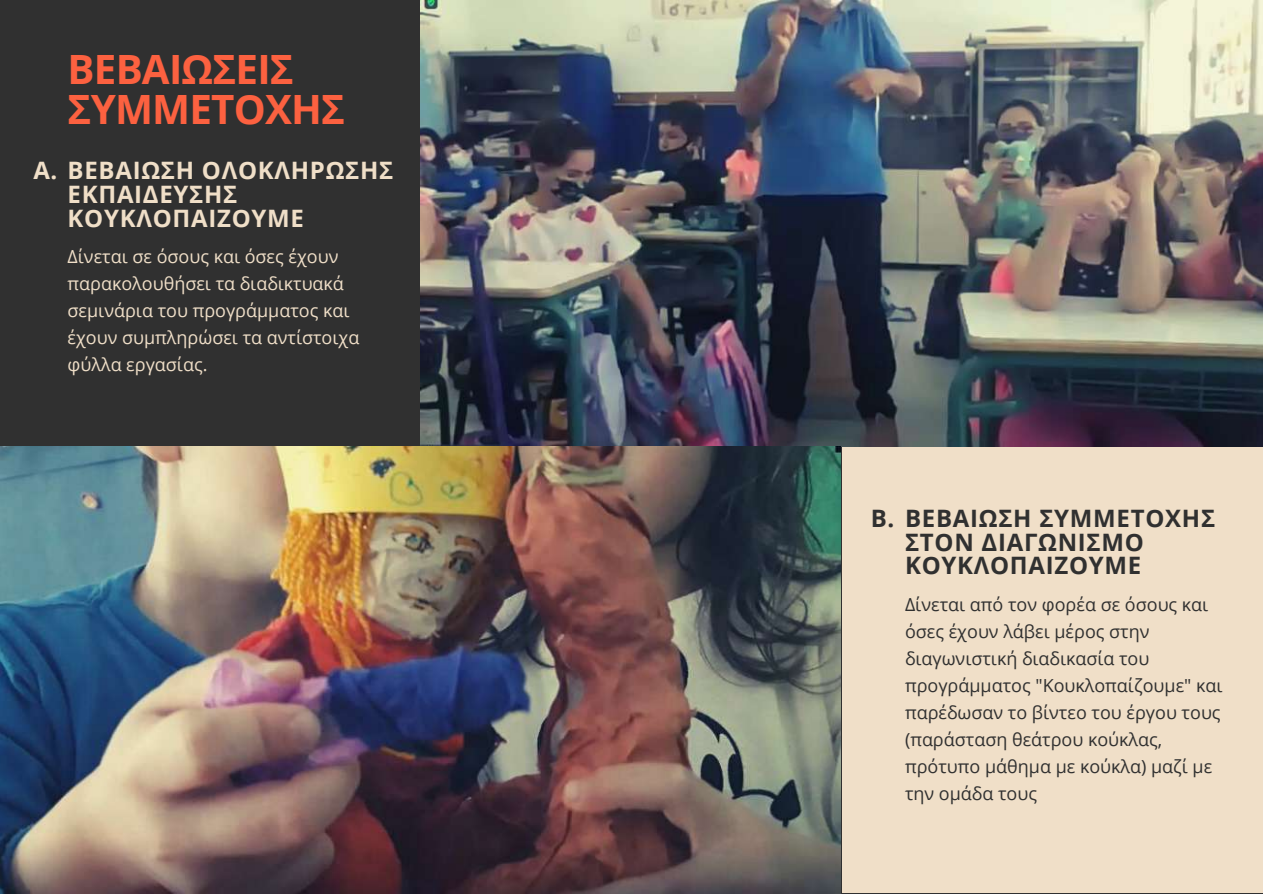
<style>
.page{position:relative;width:1263px;height:894px;background:#fff}
.page>*{position:absolute;margin:0;border:0;box-sizing:border-box;transform-origin:0 0}
.t1{font:700 40.35px/40.5px "Open Sans";letter-spacing:-.02em;color:#fc6140}
.t2{font:700 24px/23.5px "Open Sans";letter-spacing:.03em;color:#303030}
.t3{font:700 24px/23.5px "Open Sans";letter-spacing:.03em;color:#f0dfc8}
.t4{font:18px/27px "Open Sans";color:#303030}
.t5{font:18px/27px "Open Sans";color:#f0dfc8}
</style>
<div class="page">
<div style="left:0;top:0;width:1263px;height:893px;background:#303030"></div>
<div style="left:842px;top:446px;width:421px;height:447px;background:#f0dfc8"></div>
<img style="left:421px;top:0;width:842px;height:446px">
<img style="left:0;top:446px;width:841px;height:447px">
<h1 class="t1" style="left:68px;top:48px;width:279px">ΒΕΒΑΙΩΣΕΙΣ<br>ΣΥΜΜΕΤΟΧΗΣ</h1>
<h2 class="t3" style="left:68px;top:158px;width:327px;text-indent:-34px">A. ΒΕΒΑΙΩΣΗ ΟΛΟΚΛΗΡΩΣΗΣ<br>ΕΚΠΑΙΔΕΥΣΗΣ<br>ΚΟΥΚΛΟΠΑΙΖΟΥΜΕ</h2>
<p class="t5" style="left:68px;top:242px;width:293px">Δίνεται σε όσους και όσες έχουν παρακολουθήσει τα διαδικτυακά σεμινάρια του προγράμματος και έχουν συμπληρώσει τα αντίστοιχα φύλλα εργασίας.</p>
<h2 class="t2" style="left:905px;top:506px;width:312px;text-indent:-34px">Β. ΒΕΒΑΙΩΣΗ ΣΥΜΜΕΤΟΧΗΣ<br>ΣΤΟΝ ΔΙΑΓΩΝΙΣΜΟ<br>ΚΟΥΚΛΟΠΑΙΖΟΥΜΕ</h2>
<p class="t4" style="left:905px;top:590px;width:319px">Δίνεται από τον φορέα σε όσους και όσες έχουν λάβει μέρος στην διαγωνιστική διαδικασία του προγράμματος "Κουκλοπαίζουμε" και παρέδωσαν το βίντεο του έργου τους (παράσταση θεάτρου κούκλας, πρότυπο μάθημα με κούκλα) μαζί με την ομάδα τους</p>
</div>
